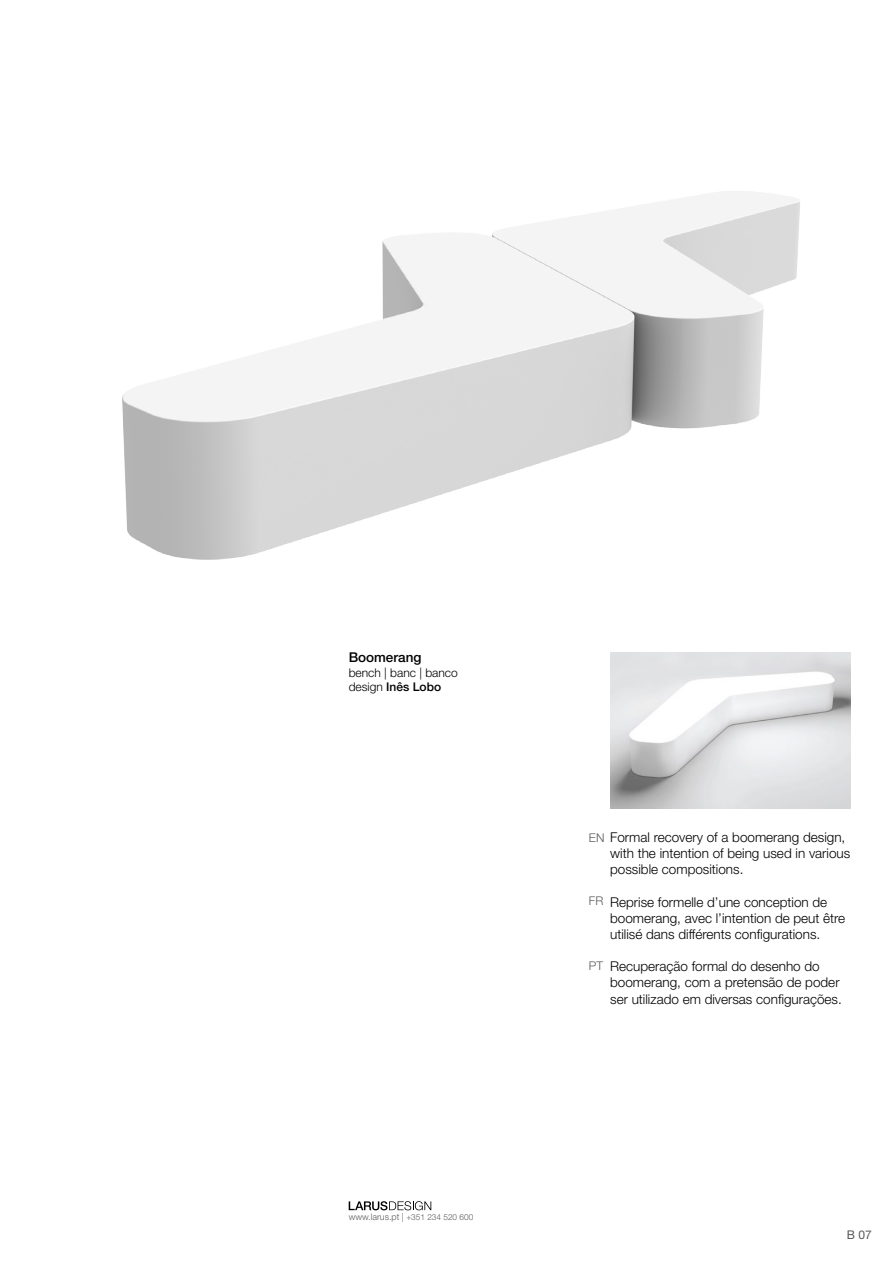
<style>
.page{position:relative;width:893px;height:1263px;background:#fff}
.page>*{position:absolute;margin:0;border:0;box-sizing:border-box;transform-origin:0 0}
.t1{font:300 13.5px/16.2px "Helvetica Neue LT Pro";color:#000}
.t2{font:500 13.5px "Helvetica Neue LT Pro";color:#000}
.t3{font:300 12px/14.4px "Helvetica Neue LT Pro";color:#000}
.t4{font:300 12px "Helvetica Neue LT Pro";color:#58595b}
.t5{font:12px "Helvetica Neue LT Pro";color:#58595b}
.t6{font:300 9px "Helvetica Neue LT Pro";color:#58595b}
.s1{font-weight:500}
.s2{font-size:8.25px}
</style>
<div class="page">
<svg style="left:349px;top:1201px;width:82px;height:9px"></svg>
<img style="left:610px;top:653px;width:240px;height:156px">
<img style="left:122px;top:191px;width:678px;height:369px">
<p class="t2" style="left:349px;top:649px;width:74px">Boomerang</p>
<p class="t3" style="left:349px;top:665px;width:111px">bench | banc | banco design <span class="s1">Inês Lobo</span></p>
<p class="t6" style="left:349px;top:1211px;width:126px">www.larus.pt | <span class="s2">+351 234 520 600</span></p>
<p class="t1" style="left:610px;top:829px;width:242px">Formal recovery of a boomerang design, with the intention of being used in various possible compositions.</p>
<p class="t1" style="left:610px;top:893px;width:237px">Reprise formelle d’une conception de boomerang, avec l’intention de peut être utilisé dans différents configurations.</p>
<p class="t1" style="left:610px;top:958px;width:233px">Recuperação formal do desenho do boomerang, com a pretensão de poder ser utilizado em diversas configurações.</p>
<p class="t4" style="left:589px;top:830px;width:17px">EN</p>
<p class="t4" style="left:589px;top:894px;width:16px">FR</p>
<p class="t4" style="left:589px;top:958px;width:16px">PT</p>
<p class="t5" style="left:847px;top:1228px;width:26px">B 07</p>
</div>
